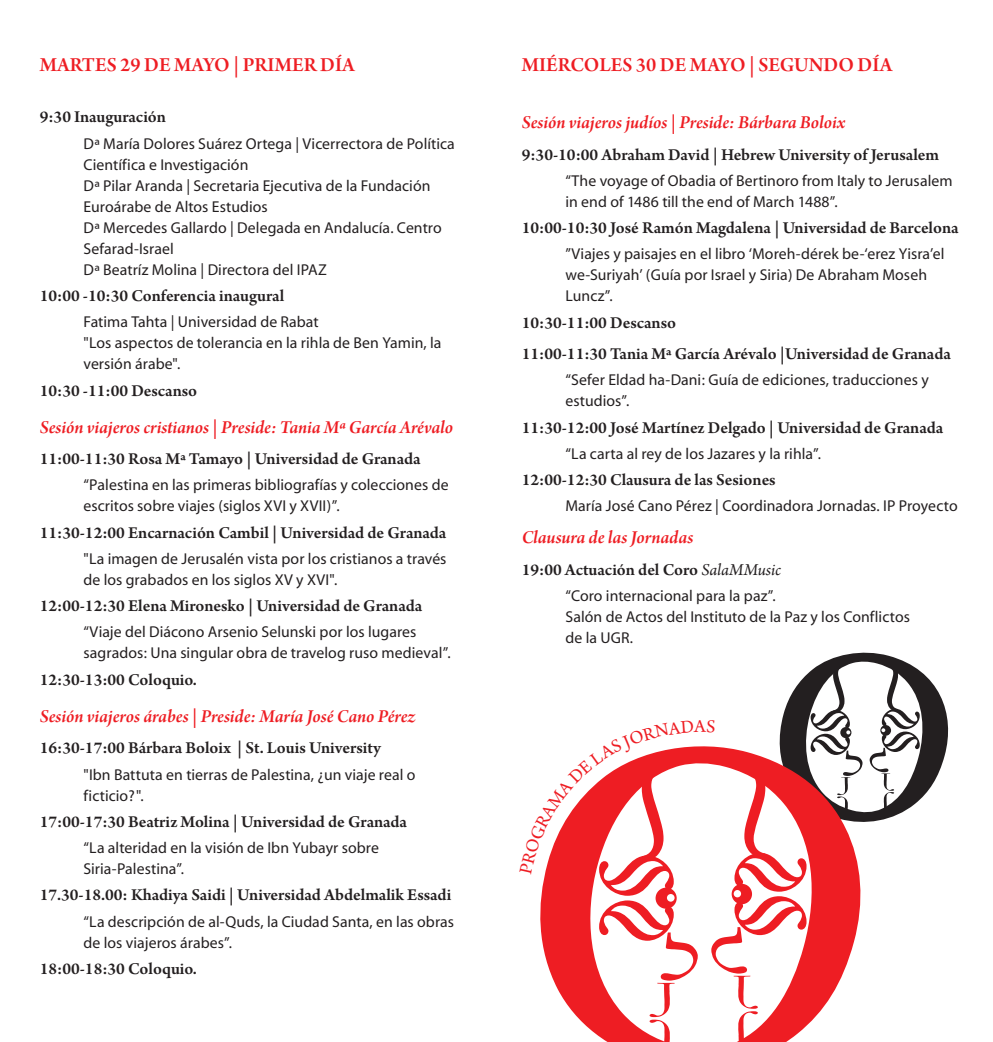
<style>
.page{position:relative;width:993px;height:1042px;background:#fff}
.page>*{position:absolute;margin:0;border:0;box-sizing:border-box;transform-origin:0 0}
.t1{font:21px "Arno Pro Smbd Subhead";color:#ee1d23}
.t2{font:19.25px "Arno Pro Smbd Italic Subhead";letter-spacing:-.005em;color:#ee1d23}
.t3{font:600 17.5px/31.5px "Arno Pro";color:#231f20}
.t4{font:15.75px/21px "Myriad";letter-spacing:.005em;color:#231f20}
.s1{font-weight:400;font-style:italic}
</style>
<div class="page">
<svg style="left:540px;top:652px;width:409px;height:390px"></svg>
<h1 class="t1" style="left:40px;top:53px;width:316px">MARTES 29 DE MAYO | PRIMER DÍA</h1>
<p class="t3" style="left:40px;top:102px;width:128px">9:30 Inauguración</p>
<p class="t4" style="left:83px;top:134px;width:373px">Dª María Dolores Suárez Ortega | Vicerrectora de Política Científica e Investigación<br>Dª Pilar Aranda | Secretaria Ejecutiva de la Fundación Euroárabe de Altos Estudios<br>Dª Mercedes Gallardo | Delegada en Andalucía. Centro Sefarad-Israel<br>Dª Beatríz Molina | Directora del IPAZ</p>
<p class="t3" style="left:40px;top:281px;width:246px">10:00 -10:30 Conferencia inaugural</p>
<p class="t4" style="left:83px;top:312px;width:359px">Fatima Tahta | Universidad de Rabat<br>"Los aspectos de tolerancia en la rihla de Ben Yamin, la versión árabe".</p>
<p class="t3" style="left:40px;top:375px;width:159px">10:30 -11:00 Descanso</p>
<p class="t2" style="left:40px;top:416px;width:415px">Sesión viajeros cristianos | Preside: Tania Mª García Arévalo</p>
<p class="t3" style="left:40px;top:444px;width:382px">11:00-11:30 Rosa Mª Tamayo | Universidad de Granada</p>
<p class="t4" style="left:83px;top:475px;width:366px">“Palestina en las primeras bibliografías y colecciones de escritos sobre viajes (siglos XVI y XVII)”.</p>
<p class="t3" style="left:40px;top:517px;width:408px">11:30-12:00 Encarnación Cambil | Universidad de Granada</p>
<p class="t4" style="left:83px;top:549px;width:364px">"La imagen de Jerusalén vista por los cristianos a través de los grabados en los siglos XV y XVI".</p>
<p class="t3" style="left:40px;top:591px;width:384px">12:00-12:30 Elena Mironesko | Universidad de Granada</p>
<p class="t4" style="left:83px;top:622px;width:368px">“Viaje del Diácono Arsenio Selunski por los lugares sagrados: Una singular obra de travelog ruso medieval”.</p>
<p class="t3" style="left:40px;top:664px;width:159px">12:30-13:00 Coloquio.</p>
<p class="t2" style="left:40px;top:705px;width:377px">Sesión viajeros árabes | Preside: María José Cano Pérez</p>
<p class="t3" style="left:40px;top:733px;width:342px">16:30-17:00 Bárbara Boloix | St. Louis University</p>
<p class="t4" style="left:83px;top:764px;width:333px">"Ibn Battuta en tierras de Palestina, ¿un viaje real o ficticio?".</p>
<p class="t3" style="left:40px;top:806px;width:369px">17:00-17:30 Beatriz Molina | Universidad de Granada</p>
<p class="t4" style="left:83px;top:838px;width:297px">“La alteridad en la visión de Ibn Yubayr sobre<br>Siria-Palestina”.</p>
<p class="t3" style="left:40px;top:880px;width:413px">17.30-18.00: Khadiya Saidi | Universidad Abdelmalik Essadi</p>
<p class="t4" style="left:83px;top:911px;width:372px">“La descripción de al-Quds, la Ciudad Santa, en las obras de los viajeros árabes”.</p>
<p class="t3" style="left:40px;top:953px;width:159px">18:00-18:30 Coloquio.</p>
<h1 class="t1" style="left:521px;top:53px;width:372px">MIÉRCOLES 30 DE MAYO | SEGUNDO DÍA</h1>
<p class="t2" style="left:521px;top:111px;width:325px">Sesión viajeros judíos | Preside: Bárbara Boloix</p>
<p class="t3" style="left:521px;top:139px;width:419px">9:30-10:00 Abraham David | Hebrew University of Jerusalem</p>
<p class="t4" style="left:565px;top:171px;width:388px">“The voyage of Obadia of Bertinoro from Italy to Jerusalem in end of 1486 till the end of March 1488”.</p>
<p class="t3" style="left:521px;top:213px;width:438px">10:00-10:30 José Ramón Magdalena | Universidad de Barcelona</p>
<p class="t4" style="left:565px;top:244px;width:380px">”Viajes y paisajes en el libro ‘Moreh-dérek be-‘erez Yisra’el we-Suriyah’ (Guía por Israel y Siria) De Abraham Moseh<br>Luncz”.</p>
<p class="t3" style="left:521px;top:307px;width:430px">10:30-11:00 Descanso<br>11:00-11:30 Tania Mª García Arévalo |Universidad de Granada</p>
<p class="t4" style="left:565px;top:370px;width:364px">“Sefer Eldad ha-Dani: Guía de ediciones, traducciones y estudios”.</p>
<p class="t3" style="left:521px;top:412px;width:423px">11:30-12:00 José Martínez Delgado | Universidad de Granada</p>
<p class="t4" style="left:565px;top:444px;width:257px">“La carta al rey de los Jazares y la rihla”.</p>
<p class="t3" style="left:521px;top:465px;width:255px">12:00-12:30 Clausura de las Sesiones</p>
<p class="t4" style="left:565px;top:496px;width:393px">María José Cano Pérez | Coordinadora Jornadas. IP Proyecto</p>
<p class="t2" style="left:521px;top:526px;width:173px">Clausura de las Jornadas</p>
<p class="t3" style="left:521px;top:555px;width:261px">19:00 Actuación del Coro <span class="s1">SalaMMusic</span></p>
<p class="t4" style="left:565px;top:586px;width:346px">“Coro internacional para la paz”.<br>Salón de Actos del Instituto de la Paz y los Conflictos de la UGR.</p>
</div>
